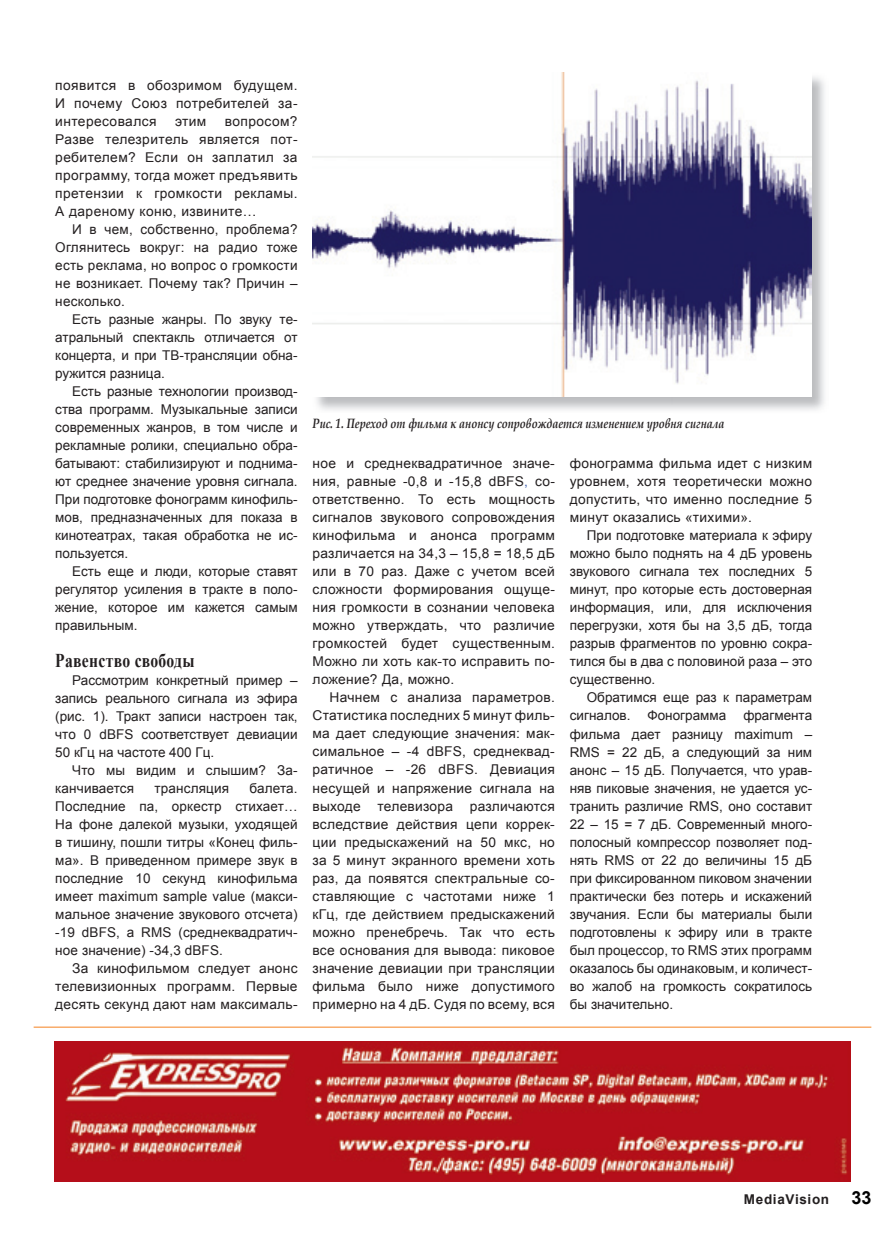
<style>
.page{position:relative;width:893px;height:1234px;background:#fff}
.page>*{position:absolute;margin:0;border:0;box-sizing:border-box;transform-origin:0 0}
.t1{font:700 19.5px "Times New Roman";letter-spacing:.02em;color:#231f20;scale:.8 1}
.t2{font:13.5px/18px "Arial";letter-spacing:.01em;color:#231f20;text-align:justify}
.t3{font:italic 700 13.5px "Book Antiqua";color:#231f20;scale:.8 1}
.t4{font:700 13.5px "Arial";letter-spacing:.05em;color:#231f20}
.s1{color:#4968b1}
.s2{font-size:18px;color:#000}
</style>
<div class="page">
<hr style="left:34px;top:1026px;width:837px;height:1px;background:#f58220">
<img style="left:55px;top:1041px;width:795px;height:139px">
<img style="left:312px;top:77px;width:513px;height:333px">
<img style="left:313px;top:72px;width:498px;height:324px">
<p class="t2" style="left:55px;top:76px;width:244px">появится в обозримом будущем.<br>И почему Союз потребителей за&shy;интересовался</p>
<p class="t2" style="left:55px;top:112px;width:244px;text-indent:170px">вопросом?<br>Разве телезритель является пот&shy;ребителем? Если он заплатил за программу, тогда может предъявить претензии к громкости рекламы.<br>А дареному коню, извините…</p>
<p class="t2" style="left:55px;top:220px;width:244px;text-indent:17px">И в чем, собственно, проблема?<br>Оглянитесь вокруг: на радио тоже есть реклама, но вопрос о громкости не возникает. Почему так? Причин – несколько.</p>
<p class="t2" style="left:55px;top:310px;width:244px;text-indent:17px">Есть разные жанры. По звуку те&shy;атральный спектакль отличается от концерта, и при ТВ-трансляции обна&shy;ружится разница.</p>
<p class="t2" style="left:55px;top:382px;width:244px;text-indent:17px">Есть разные технологии производ&shy;ства программ. Музыкальные записи современных жанров, в том числе и рекламные ролики, специально обра&shy;батывают: стабилизируют и поднима&shy;ют среднее значение уровня сигнала.<br>При подготовке фонограмм кинофиль&shy;мов, предназначенных для показа в кинотеатрах, такая обработка не ис&shy;пользуется.</p>
<p class="t2" style="left:55px;top:562px;width:244px;text-indent:17px">Есть еще и люди, которые ставят регулятор усиления в тракте в поло&shy;жение, которое им кажется самым правильным.</p>
<h1 class="t1" style="left:55px;top:646px;width:176px">Равенство свободы</h1>
<p class="t2" style="left:55px;top:670px;width:244px;text-indent:17px">Рассмотрим конкретный пример – запись реального сигнала из эфира (рис. 1). Тракт записи настроен так, что 0 dBFS соответствует девиации 50 кГц на частоте 400 Гц.</p>
<p class="t2" style="left:55px;top:760px;width:244px;text-indent:17px">Что мы видим и слышим? За&shy;канчивается</p>
<p class="t2" style="left:175px;top:112px;width:33px">этим</p>
<p class="t2" style="left:55px;top:778px;width:244px;text-indent:194px">балета.<br>Последние па, оркестр стихает… На фоне далекой музыки, уходящей в тишину, пошли титры «Конец филь&shy;ма». В приведенном примере звук в последние 10 секунд кинофильма имеет maximum sample value (макси&shy;мальное значение звукового отсчета) -19 dBFS, а RMS (среднеквадратич&shy;ное значение) -34,3 dBFS.</p>
<p class="t2" style="left:55px;top:958px;width:244px;text-indent:17px">За кинофильмом следует анонс телевизионных программ. Первые десять секунд дают нам максималь-</p>
<p class="t2" style="left:155px;top:778px;width:76px">трансляция</p>
<p class="t3" style="left:313px;top:414px;width:516px">Рис. 1. Переход от фильма к анонсу сопровождается изменением уровня сигнала</p>
<p class="t2" style="left:313px;top:454px;width:244px">ное и среднеквадратичное значе&shy;ния, равные -0,8 и -15,8 dBFS<span class="s1">,</span> со&shy;ответственно. То есть мощность сигналов звукового сопровождения кинофильма и анонса программ различается на 34,3 – 15,8 = 18,5 дБ или в 70 раз. Даже с учетом всей сложности формирования ощуще&shy;ния громкости в сознании человека можно утверждать, что различие громкостей будет существенным.<br>Можно ли хоть как-то исправить по&shy;ложение? Да, можно.</p>
<p class="t2" style="left:313px;top:688px;width:244px;text-indent:17px">Начнем с анализа параметров.<br>Статистика последних 5 минут филь&shy;ма дает следующие значения: мак&shy;симальное – -4 dBFS, среднеквад&shy;ратичное – -26 dBFS. Девиация несущей и напряжение сигнала на выходе телевизора различаются вследствие действия цепи коррек&shy;ции предыскажений на 50 мкс, но за 5 минут экранного времени хоть раз, да появятся спектральные со&shy;ставляющие с частотами ниже 1 кГц, где действием предыскажений можно пренебречь. Так что есть все основания для вывода: пиковое значение девиации при трансляции фильма было ниже допустимого примерно на 4 дБ. Судя по всему, вся</p>
<p class="t2" style="left:570px;top:454px;width:244px">фонограмма фильма идет с низким уровнем, хотя теоретически можно допустить, что именно последние 5 минут оказались «тихими».</p>
<p class="t2" style="left:570px;top:526px;width:244px;text-indent:17px">При подготовке материала к эфиру можно было поднять на 4 дБ уровень звукового сигнала тех последних 5 минут, про которые есть достоверная информация, или, для исключения перегрузки, хотя бы на 3,5 дБ, тогда разрыв фрагментов по уровню сокра&shy;тился бы в два с половиной раза – это существенно.</p>
<p class="t2" style="left:570px;top:688px;width:244px;text-indent:17px">Обратимся еще раз к параметрам сигналов.</p>
<p class="t2" style="left:647px;top:706px;width:80px">Фонограмма</p>
<p class="t2" style="left:570px;top:706px;width:244px;text-indent:174px">фрагмента фильма дает разницу maximum – RMS = 22 дБ, а следующий за ним анонс – 15 дБ. Получается, что урав&shy;няв пиковые значения, не удается ус&shy;транить различие RMS, оно составит 22 – 15 = 7 дБ. Современный много&shy;полосный компрессор позволяет под&shy;нять RMS от 22 до величины 15 дБ при фиксированном пиковом значении практически без потерь и искажений звучания. Если бы материалы были подготовлены к эфиру или в тракте был процессор, то RMS этих программ оказалось бы одинаковым, и количест&shy;во жалоб на громкость сократилось бы значительно.</p>
<p class="t4" style="left:744px;top:1190px;width:129px">MediaVision <span class="s2">33</span></p>
</div>
